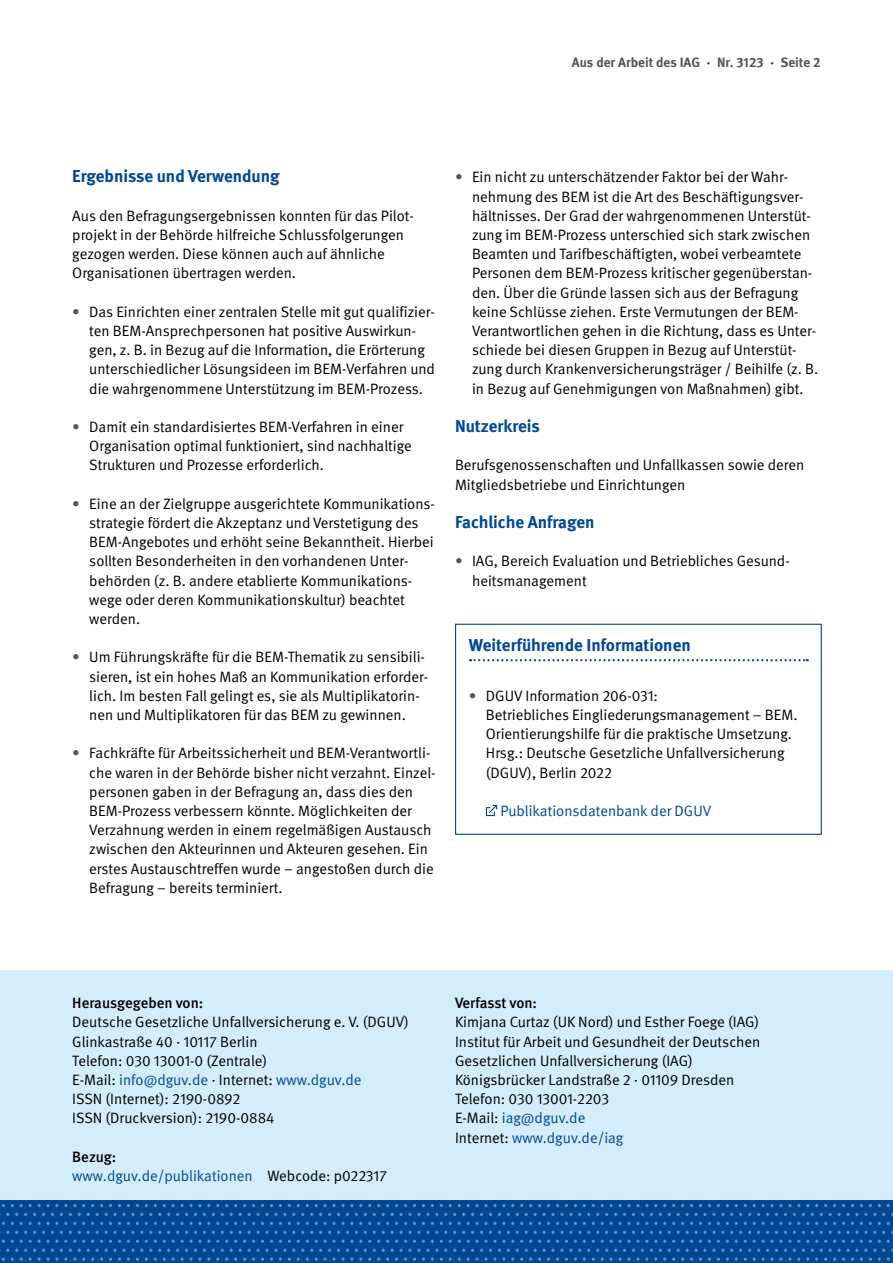
<style>
.page{position:relative;width:893px;height:1263px;background:#fff}
.page>*{position:absolute;margin:0;border:0;box-sizing:border-box;transform-origin:0 0}
.H2_Blau_11_5pt{font:700 17.25px "DGUV Meta";color:#004893}
.Infokasten_Headline_Blau{font:700 17.25px "DGUV Meta";color:#004893}
.P_Copy{font:15px/19.2px "DGUV Meta";color:#000}
.P_Copy_ohne_Abstand{font:15px/19.2px "DGUV Meta";color:#000}
.P_Copy_ohne_Abstand-2{font:15px "DGUV Meta";color:#004893}
.H2_Impressum{font:500 15px "DGUV Meta";color:#000}
.P_Copy_ohne_Abstand-3{font:500 15px "DGUV Meta";color:#000}
.Kolumnentitel{font:700 13.5px "DGUV Meta";color:#565655}
.s1{color:#004893}
.s2{color:#565655}
.s3{color:#000}
</style>
<div class="page">
<div style="left:0;top:970px;width:893px;height:245px;background:#d4edfc"></div>
<div style="left:0;top:1200px;width:893px;height:63px;background:#004893"></div>
<svg style="left:677px;top:1213px;width:38px;height:3px"></svg>
<svg style="left:534px;top:1213px;width:38px;height:3px"></svg>
<svg style="left:391px;top:1213px;width:38px;height:3px"></svg>
<svg style="left:248px;top:1213px;width:38px;height:3px"></svg>
<svg style="left:105px;top:1213px;width:38px;height:3px"></svg>
<svg style="left:677px;top:1231px;width:38px;height:3px"></svg>
<svg style="left:534px;top:1231px;width:38px;height:3px"></svg>
<svg style="left:391px;top:1231px;width:38px;height:3px"></svg>
<svg style="left:248px;top:1231px;width:38px;height:3px"></svg>
<svg style="left:105px;top:1231px;width:38px;height:3px"></svg>
<svg style="left:610px;top:1204px;width:38px;height:3px"></svg>
<svg style="left:458px;top:1204px;width:47px;height:3px"></svg>
<svg style="left:315px;top:1204px;width:38px;height:3px"></svg>
<svg style="left:172px;top:1204px;width:38px;height:3px"></svg>
<svg style="left:29px;top:1204px;width:38px;height:3px"></svg>
<svg style="left:610px;top:1222px;width:38px;height:3px"></svg>
<svg style="left:458px;top:1222px;width:47px;height:3px"></svg>
<svg style="left:315px;top:1222px;width:38px;height:3px"></svg>
<svg style="left:172px;top:1222px;width:38px;height:3px"></svg>
<svg style="left:29px;top:1222px;width:38px;height:3px"></svg>
<svg style="left:529px;top:1240px;width:186px;height:21px"></svg>
<svg style="left:359px;top:1240px;width:169px;height:21px"></svg>
<svg style="left:172px;top:1240px;width:186px;height:21px"></svg>
<svg style="left:0;top:1240px;width:170px;height:21px"></svg>
<svg style="left:820px;top:1213px;width:38px;height:3px"></svg>
<svg style="left:820px;top:1231px;width:38px;height:3px"></svg>
<svg style="left:753px;top:1204px;width:38px;height:3px"></svg>
<svg style="left:753px;top:1222px;width:38px;height:3px"></svg>
<svg style="left:887px;top:1240px;width:6px;height:21px"></svg>
<svg style="left:717px;top:1240px;width:168px;height:21px"></svg>
<svg style="left:470px;top:659px;width:335px;height:2px"></svg>
<svg style="left:486px;top:805px;width:11px;height:11px"></svg>
<div style="left:455px;top:624px;width:367px;height:211px;border:1px solid #004893"></div>
<p class="Kolumnentitel" style="left:572px;top:54px;width:250px">Aus der Arbeit des IAG <span class="s1">·</span> Nr. 3123 <span class="s1">·</span> Seite 2</p>
<h2 class="H2_Blau_11_5pt" style="left:72px;top:166px;width:209px">Ergebnisse und Verwendung</h2>
<p class="P_Copy" style="left:72px;top:206px;width:343px">Aus den Befragungsergebnissen konnten für das Pilot&shy;projekt in der Behörde hilfreiche Schlussfolgerungen gezogen werden. Diese können auch auf ähnliche Organisationen übertragen werden.</p>
<p class="P_Copy" style="left:89px;top:302px;width:347px;text-indent:-17px"><span class="s2">•</span> Das Einrichten einer zentralen Stelle mit gut qualifizier&shy;ten BEM-Ansprechpersonen hat positive Auswirkun&shy;gen, z. B. in Bezug auf die Information, die Erörterung unterschiedlicher Lösungsideen im BEM-Verfahren und die wahrgenommene Unterstützung im BEM-Prozess.</p>
<p class="P_Copy" style="left:89px;top:418px;width:324px;text-indent:-17px"><span class="s2">•</span> Damit ein standardisiertes BEM-Verfahren in einer<br>Organisation optimal funktioniert, sind nachhaltige<br>Strukturen und Prozesse erforderlich.</p>
<p class="P_Copy" style="left:89px;top:494px;width:347px;text-indent:-17px"><span class="s2">•</span> Eine an der Zielgruppe ausgerichtete Kommunikations&shy;strategie fördert die Akzeptanz und Verstetigung des BEM-Angebotes und erhöht seine Bekanntheit. Hierbei sollten Besonderheiten in den vorhandenen Unter&shy;behörden (z. B. andere etablierte Kommunikations&shy;wege oder deren Kommunikationskultur) beachtet werden.</p>
<p class="P_Copy" style="left:89px;top:648px;width:340px;text-indent:-17px"><span class="s2">•</span> Um Führungskräfte für die BEM-Thematik zu sensibili&shy;sieren, ist ein hohes Maß an Kommunikation erforder&shy;lich. Im besten Fall gelingt es, sie als Multiplikatorin&shy;nen und Multiplikatoren für das BEM zu gewinnen.</p>
<p class="P_Copy" style="left:89px;top:744px;width:348px;text-indent:-17px"><span class="s2">•</span> Fachkräfte für Arbeitssicherheit und BEM-Verantwortli&shy;che waren in der Behörde bisher nicht verzahnt. Einzel&shy;personen gaben in der Befragung an, dass dies den BEM-Prozess verbessern könnte. Möglichkeiten der Verzahnung werden in einem regelmäßigen Austausch zwischen den Akteurinnen und Akteuren gesehen. Ein erstes Austauschtreffen wurde – angestoßen durch die Befragung – bereits terminiert.</p>
<p class="P_Copy" style="left:472px;top:168px;width:348px;text-indent:-17px"><span class="s2">•</span> Ein nicht zu unterschätzender Faktor bei der Wahr&shy;nehmung des BEM ist die Art des Beschäftigungsver&shy;hältnisses. Der Grad der wahrgenommenen Unterstüt&shy;zung im BEM-Prozess unterschied sich stark zwischen Beamten und Tarifbeschäftigten, wobei verbeamtete Personen dem BEM-Prozess kritischer gegenüberstan&shy;den. Über die Gründe lassen sich aus der Befragung keine Schlüsse ziehen. Erste Vermutungen der BEM-Verantwortlichen gehen in die Richtung, dass es Unter&shy;schiede bei diesen Gruppen in Bezug auf Unterstüt&shy;zung durch Krankenversicherungsträger / Beihilfe (z. B. in Bezug auf Genehmigungen von Maßnahmen) gibt.</p>
<h2 class="H2_Blau_11_5pt" style="left:455px;top:416px;width:86px">Nutzerkreis</h2>
<p class="P_Copy" style="left:455px;top:456px;width:351px">Berufsgenossenschaften und Unfallkassen sowie deren<br>Mitgliedsbetriebe und Einrichtungen</p>
<h2 class="H2_Blau_11_5pt" style="left:455px;top:512px;width:141px">Fachliche Anfragen</h2>
<p class="P_Copy" style="left:472px;top:552px;width:319px;text-indent:-17px"><span class="s2">•</span> IAG, Bereich Evaluation und Betriebliches Gesund&shy;heitsmanagement</p>
<p class="Infokasten_Headline_Blau" style="left:469px;top:634px;width:223px">Weiterführende Informationen</p>
<p class="P_Copy" style="left:486px;top:686px;width:313px;text-indent:-17px"><span class="s2">•</span> DGUV Information 206-031:<br>Betriebliches Eingliederungsmanagement – BEM.<br>Orientierungshilfe für die praktische Umsetzung.<br>Hrsg.: Deutsche Gesetzliche Unfallversicherung (DGUV), Berlin 2022</p>
<p class="P_Copy_ohne_Abstand-2" style="left:501px;top:802px;width:212px">Publikationsdatenbank der DGUV</p>
<h3 class="H2_Impressum" style="left:72px;top:994px;width:133px">Herausgegeben von:</h3>
<p class="P_Copy_ohne_Abstand" style="left:72px;top:1013px;width:338px">Deutsche Gesetzliche Unfallversicherung e. V. (DGUV)<br>Glinkastraße 40 · 10117 Berlin</p>
<p class="P_Copy_ohne_Abstand" style="left:72px;top:1051px;width:197px">Telefon: 030 13001-0 (Zentrale)</p>
<p class="P_Copy_ohne_Abstand-2" style="left:72px;top:1071px;width:291px"><span class="s3">E-Mail:</span> info@dguv.de <span class="s3">· Internet:</span> www.dguv.de</p>
<p class="P_Copy_ohne_Abstand" style="left:72px;top:1090px;width:169px">ISSN (Internet): 2190-0892</p>
<p class="P_Copy_ohne_Abstand" style="left:72px;top:1109px;width:204px">ISSN (Druckversion): 2190-0884</p>
<p class="P_Copy_ohne_Abstand-3" style="left:72px;top:1148px;width:46px">Bezug:</p>
<p class="P_Copy_ohne_Abstand-2" style="left:72px;top:1167px;width:316px">www.dguv.de/publikationen <span class="s3">Webcode: p022317</span></p>
<h3 class="H2_Impressum" style="left:455px;top:994px;width:84px">Verfasst von:</h3>
<p class="P_Copy_ohne_Abstand" style="left:455px;top:1013px;width:306px">Kimjana Curtaz (UK Nord) und Esther Foege (IAG)</p>
<p class="P_Copy_ohne_Abstand" style="left:455px;top:1032px;width:307px">Institut für Arbeit und Gesundheit der Deutschen<br>Gesetzlichen Unfallversicherung (IAG)</p>
<p class="P_Copy_ohne_Abstand" style="left:455px;top:1070px;width:281px">Königsbrücker Landstraße 2 · 01109 Dresden</p>
<p class="P_Copy_ohne_Abstand" style="left:455px;top:1090px;width:170px">Telefon: 030 13001-2203<br>E-Mail: <span class="s1">iag@dguv.de<br></span>Internet: <span class="s1">www.dguv.de/iag</span></p>
</div>
